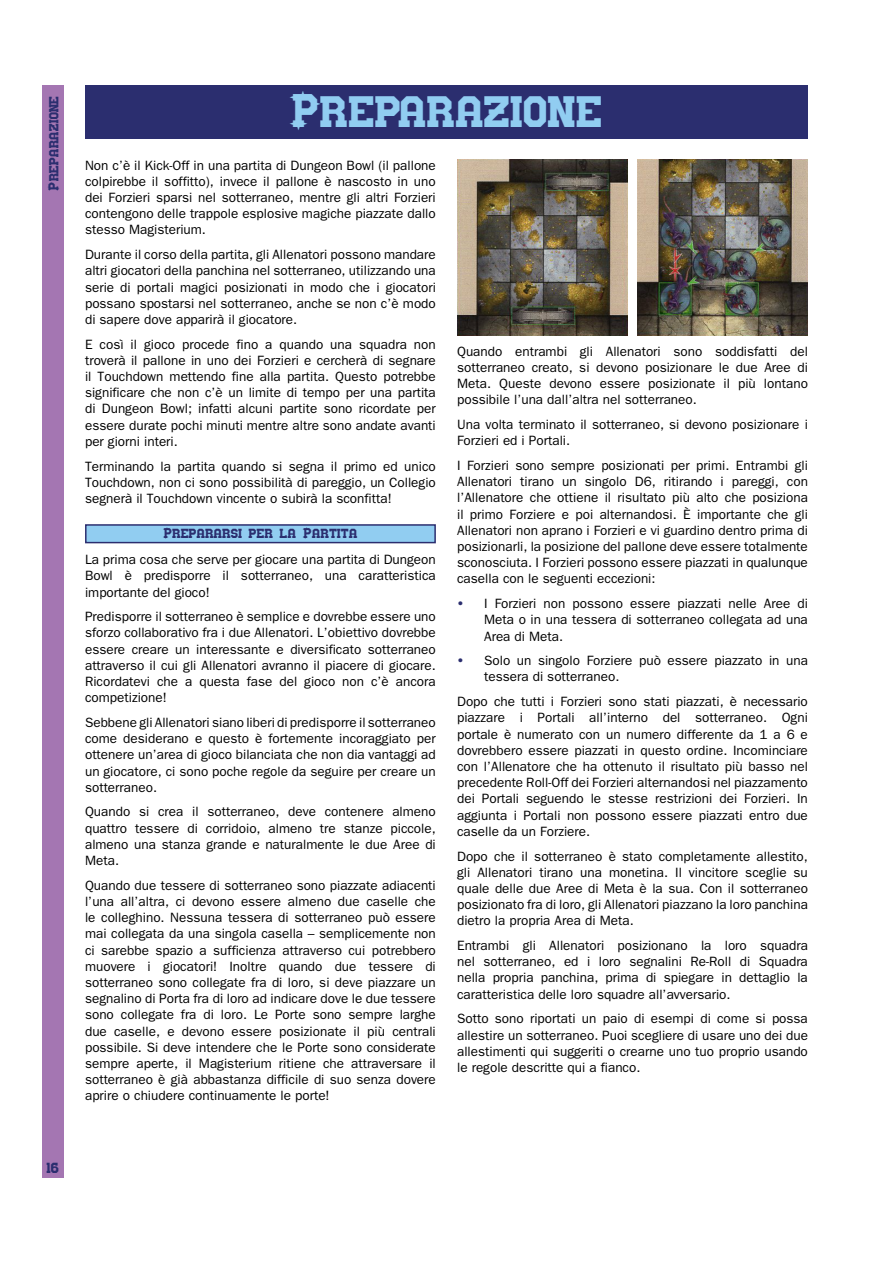
<style>
.page{position:relative;width:893px;height:1263px;background:#fff}
.page>*{position:absolute;margin:0;border:0;box-sizing:border-box;transform-origin:0 0}
.t1{font:45px "Nuffle";color:#91cdf1}
.t2{font:15px "Nuffle";color:#2b2e6f}
.t3{font:13.5px/16.2px "Franklin Gothic";color:#000;text-align:justify}
.t4{font:13.5px "Nuffle";color:#2b2e6f}
.s1{font-family:"Nuffle";color:#2b2e6f}
</style>
<div class="page">
<div style="left:43px;top:85px;width:21px;height:1093px;background:#a476b2"></div>
<div style="left:85px;top:85px;width:723px;height:53px;background:#2b2e6f"></div>
<div style="left:85px;top:524px;width:351px;height:19px;background:#91cdf1;border:1px solid #2b2e6f"></div>
<img style="left:457px;top:159px;width:170px;height:176px">
<img style="left:638px;top:159px;width:170px;height:176px">
<p class="t4" style="left:44px;top:191px;width:96px;rotate:-90deg">Preparazione</p>
<p class="t2" style="left:47px;top:1156px;width:14px">16</p>
<h1 class="t1" style="left:290px;top:79px;width:315px">Preparazione</h1>
<p class="t3" style="left:85px;top:157px;width:352px">Non c’è il Kick-Off in una partita di Dungeon Bowl (il pallone colpirebbe il soffitto), invece il pallone è nascosto in uno dei Forzieri sparsi nel sotterraneo, mentre gli altri Forzieri contengono delle trappole esplosive magiche piazzate dallo stesso Magisterium.</p>
<p class="t3" style="left:85px;top:246px;width:352px">Durante il corso della partita, gli Allenatori possono mandare altri giocatori della panchina nel sotterraneo, utilizzando una serie di portali magici posizionati in modo che i giocatori possano spostarsi nel sotterraneo, anche se non c’è modo di sapere dove apparirà il giocatore.</p>
<p class="t3" style="left:85px;top:336px;width:352px">E così il gioco procede fino a quando una squadra non troverà il pallone in uno dei Forzieri e cercherà di segnare il Touchdown mettendo fine alla partita. Questo potrebbe significare che non c’è un limite di tempo per una partita di Dungeon Bowl; infatti alcuni partite sono ricordate per essere durate pochi minuti mentre altre sono andate avanti per giorni interi.</p>
<p class="t3" style="left:85px;top:458px;width:352px">Terminando la partita quando si segna il primo ed unico Touchdown, non ci sono possibilità di pareggio, un Collegio segnerà il Touchdown vincente o subirà la sconfitta!</p>
<p class="t4" style="left:163px;top:524px;width:196px">Prepararsi per la Partita</p>
<p class="t3" style="left:85px;top:551px;width:352px">La prima cosa che serve per giocare una partita di Dungeon Bowl è predisporre il sotterraneo, una caratteristica importante del gioco!</p>
<p class="t3" style="left:85px;top:609px;width:352px">Predisporre il sotterraneo è semplice e dovrebbe essere uno sforzo collaborativo fra i due Allenatori. L’obiettivo dovrebbe essere creare un interessante e diversificato sotterraneo attraverso il cui gli Allenatori avranno il piacere di giocare.<br>Ricordatevi che a questa fase del gioco non c’è ancora competizione!</p>
<p class="t3" style="left:85px;top:714px;width:352px">Sebbene gli Allenatori siano liberi di predisporre il sotterraneo come desiderano e questo è fortemente incoraggiato per ottenere un’area di gioco bilanciata che non dia vantaggi ad un giocatore, ci sono poche regole da seguire per creare un sotterraneo.</p>
<p class="t3" style="left:85px;top:804px;width:352px">Quando si crea il sotterraneo, deve contenere almeno quattro tessere di corridoio, almeno tre stanze piccole, almeno una stanza grande e naturalmente le due Aree di Meta.</p>
<p class="t3" style="left:85px;top:877px;width:352px">Quando due tessere di sotterraneo sono piazzate adiacenti l’una all’altra, ci devono essere almeno due caselle che le colleghino. Nessuna tessera di sotterraneo può essere mai collegata da una singola casella – semplicemente non ci sarebbe spazio a sufficienza attraverso cui potrebbero muovere i giocatori! Inoltre quando due tessere di sotterraneo sono collegate fra di loro, si deve piazzare un segnalino di Porta fra di loro ad indicare dove le due tessere sono collegate fra di loro. Le Porte sono sempre larghe due caselle, e devono essere posizionate il più centrali possibile. Si deve intendere che le Porte sono considerate sempre aperte, il Magisterium ritiene che attraversare il sotterraneo è già abbastanza difficile di suo senza dovere aprire o chiudere continuamente le porte!</p>
<p class="t3" style="left:457px;top:343px;width:352px">Quando entrambi gli Allenatori sono soddisfatti del sotterraneo creato, si devono posizionare le due Aree di Meta. Queste devono essere posizionate il più lontano possibile l’una dall’altra nel sotterraneo.</p>
<p class="t3" style="left:457px;top:417px;width:352px">Una volta terminato il sotterraneo, si devono posizionare i<br>Forzieri ed i Portali.</p>
<p class="t3" style="left:457px;top:457px;width:352px">I Forzieri sono sempre posizionati per primi. Entrambi gli Allenatori tirano un singolo D6, ritirando i pareggi, con l’Allenatore che ottiene il risultato più alto che posiziona il primo Forziere e poi alternandosi. È importante che gli Allenatori non aprano i Forzieri e vi guardino dentro prima di posizionarli, la posizione del pallone deve essere totalmente sconosciuta. I Forzieri possono essere piazzati in qualunque casella con le seguenti eccezioni:</p>
<p class="t3" style="left:484px;top:596px;width:325px;text-indent:-27px"><span class="s1">•</span> I Forzieri non possono essere piazzati nelle Aree di Meta o in una tessera di sotterraneo collegata ad una Area di Meta.</p>
<p class="t3" style="left:484px;top:653px;width:325px;text-indent:-27px"><span class="s1">•</span> Solo un singolo Forziere può essere piazzato in una tessera di sotterraneo.</p>
<p class="t3" style="left:457px;top:694px;width:352px">Dopo che tutti i Forzieri sono stati piazzati, è necessario piazzare i Portali all’interno del sotterraneo. Ogni portale è numerato con un numero differente da 1 a 6 e dovrebbero essere piazzati in questo ordine. Incominciare con l’Allenatore che ha ottenuto il risultato più basso nel precedente Roll-Off dei Forzieri alternandosi nel piazzamento dei Portali seguendo le stesse restrizioni dei Forzieri. In aggiunta i Portali non possono essere piazzati entro due caselle da un Forziere.</p>
<p class="t3" style="left:457px;top:848px;width:352px">Dopo che il sotterraneo è stato completamente allestito, gli Allenatori tirano una monetina. Il vincitore sceglie su quale delle due Aree di Meta è la sua. Con il sotterraneo posizionato fra di loro, gli Allenatori piazzano la loro panchina dietro la propria Area di Meta.</p>
<p class="t3" style="left:457px;top:937px;width:352px">Entrambi gli Allenatori posizionano la loro squadra nel sotterraneo, ed i loro segnalini Re-Roll di Squadra nella propria panchina, prima di spiegare in dettaglio la caratteristica delle loro squadre all’avversario.</p>
<p class="t3" style="left:457px;top:1011px;width:352px">Sotto sono riportati un paio di esempi di come si possa allestire un sotterraneo. Puoi scegliere di usare uno dei due allestimenti qui suggeriti o crearne uno tuo proprio usando le regole descritte qui a fianco.</p>
</div>
